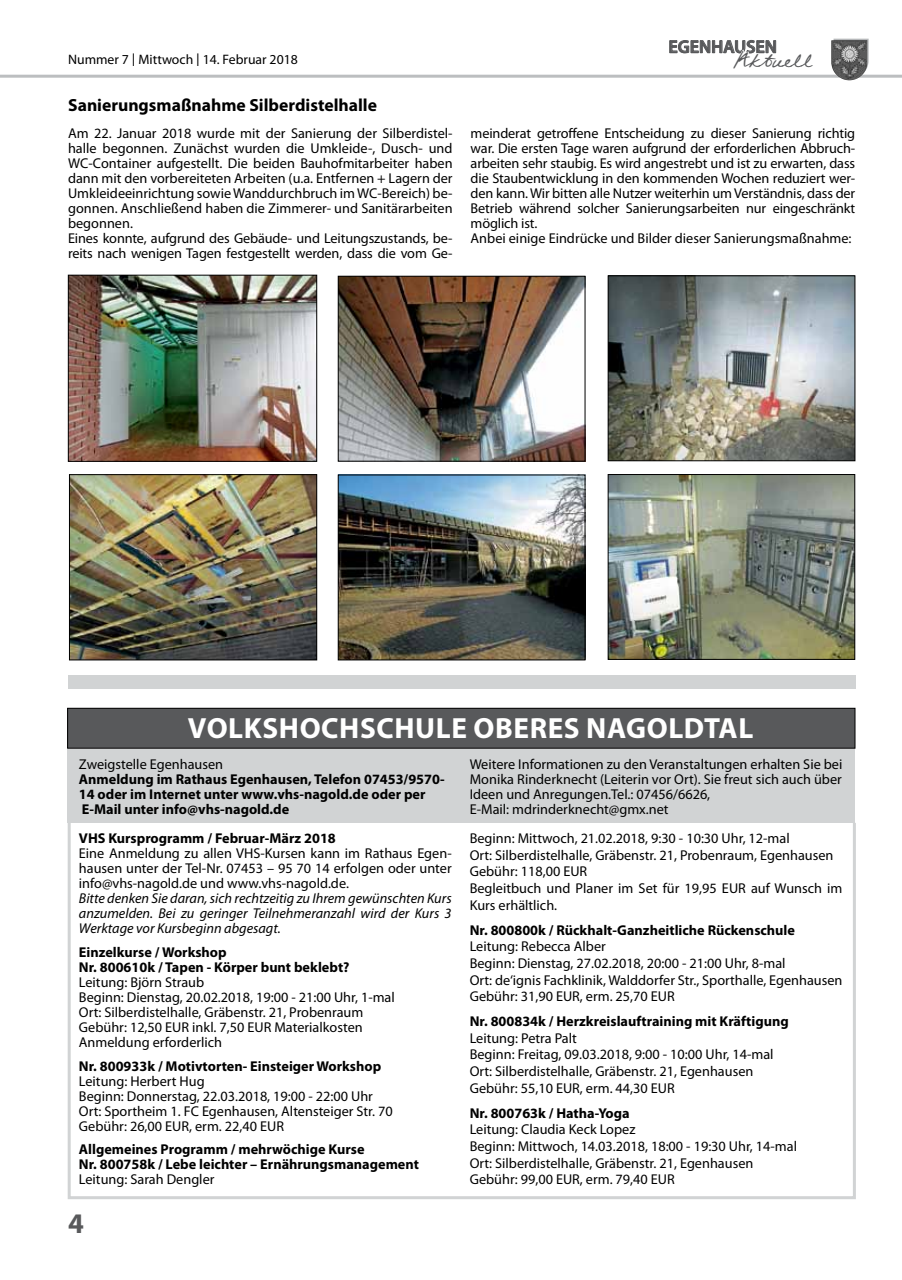
<style>
.page{position:relative;width:902px;height:1280px;background:#fff}
.page>*{position:absolute;margin:0;border:0;box-sizing:border-box;transform-origin:0 0}
.t1{font:700 29.25px "Myriad Pro";letter-spacing:.02em;color:#fff}
.t2{font:700 28.5px "Myriad Pro";color:#58595b}
.t3{font:22.95px "Federico Handwriting";color:#58595b}
.t4{font:600 18px "Myriad Pro";color:#58595b}
.t5{font:700 17.55px "Myriad Pro";color:#000}
.t6{font:14.25px/15px "Myriad Pro";color:#000}
.t7{font:700 14.25px/15px "Myriad Pro";color:#000}
.t8{font:italic 14.25px/15px "Myriad Pro";color:#000;text-align:justify}
.t9{font:13.65px "Myriad Pro";color:#000}
.s1{font-family:"Lucida Sans"}
</style>
<div class="page">
<hr style="left:0;top:75px;width:901px;height:3px;background:#bcbec0">
<svg style="left:669px;top:40px;width:108px;height:14px"></svg>
<svg style="left:833px;top:39px;width:35px;height:39px"></svg>
<img style="left:831px;top:40px;width:36px;height:40px">
<img style="left:70px;top:277px;width:245px;height:183px">
<div style="left:68px;top:275px;width:249px;height:187px;border:1px solid #000"></div>
<img style="left:340px;top:278px;width:243px;height:181px">
<div style="left:338px;top:276px;width:247px;height:185px;border:1px solid #000"></div>
<img style="left:610px;top:278px;width:243px;height:181px">
<div style="left:608px;top:276px;width:247px;height:185px;border:1px solid #000"></div>
<img style="left:71px;top:476px;width:244px;height:182px">
<div style="left:69px;top:474px;width:248px;height:186px;border:1px solid #000"></div>
<img style="left:340px;top:477px;width:243px;height:181px">
<div style="left:338px;top:475px;width:247px;height:185px;border:1px solid #000"></div>
<img style="left:610px;top:476px;width:242px;height:182px">
<div style="left:608px;top:474px;width:246px;height:186px;border:1px solid #000"></div>
<div style="left:68px;top:821px;width:787px;height:378px;border:3px solid #d1d3d4"></div>
<div style="left:68px;top:708px;width:787px;height:115px;background:#d1d3d4"></div>
<div style="left:68px;top:708px;width:786px;height:40px;background:#58595b"></div>
<div style="left:67px;top:708px;width:788px;height:40px;border:1px solid #000"></div>
<div style="left:68px;top:674px;width:787px;height:14px;background:#d1d3d4"></div>
<p class="t9" style="left:68px;top:51px;width:231px">Nummer 7 <span class="s1">|</span> Mittwoch <span class="s1">|</span> 14. Februar 2018</p>
<p class="t4" style="left:668px;top:35px;width:110px">EGENHAUSEN</p>
<h3 class="t3" style="left:733px;top:46px;width:80px">Aktuell</h3>
<p class="t5" style="left:68px;top:94px;width:310px">Sanierungsmaßnahme Silberdistelhalle</p>
<p class="t6" style="left:68px;top:126px;width:386px">Am 22. Januar 2018 wurde mit der Sanierung der Silberdistel&shy;halle begonnen. Zunächst wurden die Umkleide-, Dusch- und WC-Container aufgestellt. Die beiden Bauhofmitarbeiter haben dann mit den vorbereiteten Arbeiten (u.a. Entfernen + Lagern der Umkleideeinrichtung sowie Wanddurchbruch im WC-Bereich) be&shy;gonnen. Anschließend haben die Zimmerer- und Sanitärarbeiten begonnen.<br>Eines konnte, aufgrund des Gebäude- und Leitungszustands, be&shy;reits nach wenigen Tagen festgestellt werden, dass die vom Ge-</p>
<p class="t6" style="left:470px;top:126px;width:386px">meinderat getroffene Entscheidung zu dieser Sanierung richtig war. Die ersten Tage waren aufgrund der erforderlichen Abbruch&shy;arbeiten sehr staubig. Es wird angestrebt und ist zu erwarten, dass die Staubentwicklung in den kommenden Wochen reduziert wer&shy;den kann. Wir bitten alle Nutzer weiterhin um Verständnis, dass der Betrieb während solcher Sanierungsarbeiten nur eingeschränkt möglich ist.<br>Anbei einige Eindrücke und Bilder dieser Sanierungsmaßnahme:</p>
<h1 class="t1" style="left:188px;top:709px;width:39px">Volksho</h1>
<h1 class="t1" style="left:321px;top:709px;width:92px">chschule</h1>
<h1 class="t1" style="left:473px;top:709px;width:39px">Oberes</h1>
<h1 class="t1" style="left:586px;top:709px;width:40px">Nagoldtal</h1>
<p class="t6" style="left:79px;top:756px;width:146px">Zweigstelle Egenhausen</p>
<p class="t7" style="left:79px;top:771px;width:367px">Anmeldung im Rathaus Egenhausen, Telefon 07453/9570-<br>14 oder im Internet unter www.vhs-nagold.de oder per<br>E-Mail unter info@vhs-nagold.de</p>
<p class="t6" style="left:469px;top:756px;width:374px">Weitere Informationen zu den Veranstaltungen erhalten Sie bei Monika Rinderknecht (Leiterin vor Ort). Sie freut sich auch über Ideen und Anregungen.Tel.: 07456/6626,<br>E-Mail: mdrinderknecht@gmx.net</p>
<p class="t7" style="left:79px;top:830px;width:258px">VHS Kursprogramm / Februar-März 2018</p>
<p class="t6" style="left:79px;top:846px;width:374px;text-align:justify">Eine Anmeldung zu allen VHS-Kursen kann im Rathaus Egen&shy;hausen unter der Tel-Nr. 07453 – 95 70 14 erfolgen oder unter info@vhs-nagold.de und www.vhs-nagold.de.</p>
<p class="t8" style="left:79px;top:891px;width:374px">Bitte denken Sie daran, sich rechtzeitig zu Ihrem gewünschten Kurs anzumelden. Bei zu geringer Teilnehmeranzahl wird der Kurs 3<br>Werktage vor Kursbeginn abgesagt.</p>
<p class="t7" style="left:79px;top:944px;width:272px">Einzelkurse / Workshop<br>Nr. 800610k / Tapen - Körper bunt beklebt?</p>
<p class="t6" style="left:79px;top:974px;width:317px">Leitung: Björn Straub<br>Beginn: Dienstag, 20.02.2018, 19:00 - 21:00 Uhr, 1-mal Ort: Silberdistelhalle, Gräbenstr. 21, Probenraum Gebühr: 12,50 EUR inkl. 7,50 EUR Materialkosten Anmeldung erforderlich</p>
<p class="t7" style="left:79px;top:1058px;width:304px">Nr. 800933k / Motivtorten- Einsteiger Workshop</p>
<p class="t6" style="left:79px;top:1073px;width:315px">Leitung: Herbert Hug<br>Beginn: Donnerstag, 22.03.2018, 19:00 - 22:00 Uhr Ort: Sportheim 1. FC Egenhausen, Altensteiger Str. 70<br>Gebühr: 26,00 EUR, erm. 22,40 EUR</p>
<p class="t7" style="left:79px;top:1141px;width:341px">Allgemeines Programm / mehrwöchige Kurse<br>Nr. 800758k / Lebe leichter – Ernährungsmanagement</p>
<p class="t6" style="left:79px;top:1172px;width:137px">Leitung: Sarah Dengler</p>
<h2 class="t2" style="left:68px;top:1205px;width:17px">4</h2>
<p class="t6" style="left:469px;top:830px;width:374px;line-height:16.6px">Beginn: Mittwoch, 21.02.2018, 9:30 - 10:30 Uhr, 12-mal<br>Ort: Silberdistelhalle, Gräbenstr. 21, Probenraum, Egenhausen Gebühr: 118,00 EUR<br>Begleitbuch und Planer im Set für 19,95 EUR auf Wunsch im Kurs erhältlich.</p>
<p class="t7" style="left:469px;top:922px;width:327px">Nr. 800800k / Rückhalt-Ganzheitliche Rückenschule</p>
<p class="t6" style="left:469px;top:938px;width:374px;line-height:16.6px">Leitung: Rebecca Alber<br>Beginn: Dienstag, 27.02.2018, 20:00 - 21:00 Uhr, 8-mal<br>Ort: de‘ignis Fachklinik, Walddorfer Str., Sporthalle, Egenhausen Gebühr: 31,90 EUR, erm. 25,70 EUR</p>
<p class="t7" style="left:469px;top:1013px;width:320px">Nr. 800834k / Herzkreislauftraining mit Kräftigung</p>
<p class="t6" style="left:469px;top:1029px;width:305px;line-height:16.6px">Leitung: Petra Palt<br>Beginn: Freitag, 09.03.2018, 9:00 - 10:00 Uhr, 14-mal Ort: Silberdistelhalle, Gräbenstr. 21, Egenhausen Gebühr: 55,10 EUR, erm. 44,30 EUR</p>
<p class="t7" style="left:469px;top:1105px;width:161px">Nr. 800763k / Hatha-Yoga</p>
<p class="t6" style="left:469px;top:1121px;width:329px;line-height:16.6px">Leitung: Claudia Keck Lopez<br>Beginn: Mittwoch, 14.03.2018, 18:00 - 19:30 Uhr, 14-mal Ort: Silberdistelhalle, Gräbenstr. 21, Egenhausen Gebühr: 99,00 EUR, erm. 79,40 EUR</p>
</div>
